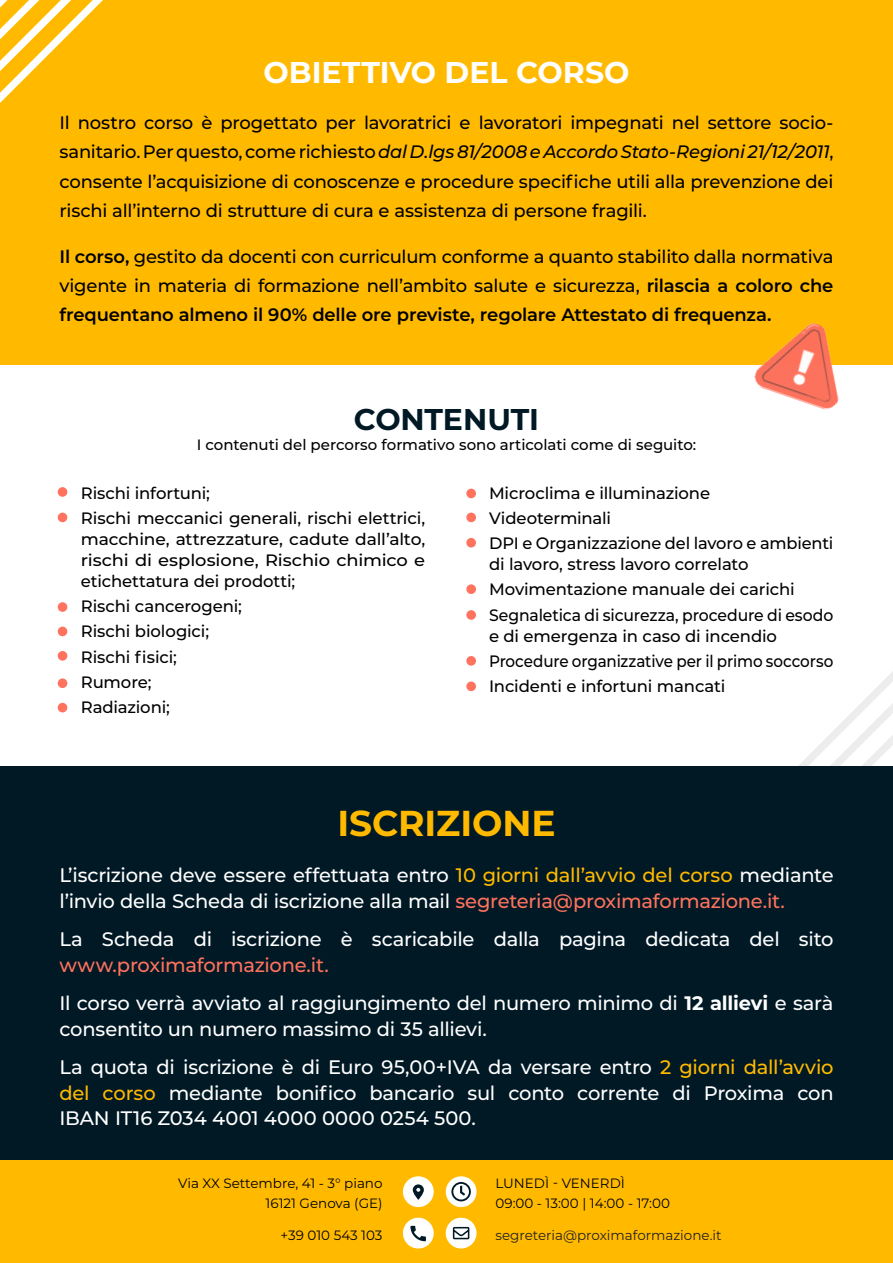
<style>
.page{position:relative;width:893px;height:1263px;background:#fff}
.page>*{position:absolute;margin:0;border:0;box-sizing:border-box;transform-origin:0 0}
.t1{font:700 36px "Montserrat";letter-spacing:-.005em;color:#ffba00}
.t2{font:700 30px "Montserrat";color:#fff}
.t3{font:700 30px "Montserrat";letter-spacing:-.005em;color:#001925}
.t4{font:500 19.5px/25.7px "Montserrat";letter-spacing:-.015em;color:#fff}
.t5{font:500 18px/29.1px "Montserrat";letter-spacing:-.015em;color:#000;text-align:justify}
.t6{font:500 16.5px/21px "Montserrat";letter-spacing:-.01em;color:#000}
.t7{font:500 15px "Montserrat";letter-spacing:-.005em;color:#000}
.t8{font:13.5px "Montserrat";color:#000}
.t9{font:13.5px "Montserrat";color:#231f20}
.s1{font-style:italic}
.s2{font-weight:600}
.s3{color:#ffba00}
.s4{color:#ff725e}
.s5{font-weight:700}
</style>
<div class="page">
<div style="left:0;top:0;width:893px;height:365px;background:#ffba00"></div>
<svg style="left:0;top:0;width:103px;height:103px"></svg>
<svg style="left:757px;top:671px;width:136px;height:96px"></svg>
<div style="left:0;top:767px;width:893px;height:394px;background:#001925"></div>
<div style="left:0;top:1161px;width:893px;height:102px;background:#ffba00"></div>
<div style="left:403px;top:1218px;width:31px;height:30px;background:#fff;border-radius:50%"></div>
<svg style="left:410px;top:1226px;width:16px;height:15px"></svg>
<div style="left:446px;top:1176px;width:30px;height:31px;background:#fff;border-radius:50%"></div>
<svg style="left:451px;top:1182px;width:20px;height:19px"></svg>
<div style="left:446px;top:1218px;width:30px;height:30px;background:#fff;border-radius:50%"></div>
<svg style="left:453px;top:1227px;width:16px;height:12px"></svg>
<div style="left:403px;top:1176px;width:31px;height:31px;background:#fff;border-radius:50%"></div>
<svg style="left:413px;top:1184px;width:11px;height:16px"></svg>
<img style="left:754px;top:323px;width:85px;height:87px">
<div style="left:58px;top:487px;width:9px;height:10px;background:#ff725e;border-radius:50%"></div>
<div style="left:466px;top:489px;width:10px;height:9px;background:#ff725e;border-radius:50%"></div>
<div style="left:466px;top:513px;width:10px;height:9px;background:#ff725e;border-radius:50%"></div>
<div style="left:466px;top:538px;width:10px;height:9px;background:#ff725e;border-radius:50%"></div>
<div style="left:466px;top:584px;width:10px;height:10px;background:#ff725e;border-radius:50%"></div>
<div style="left:466px;top:610px;width:10px;height:10px;background:#ff725e;border-radius:50%"></div>
<div style="left:466px;top:656px;width:10px;height:10px;background:#ff725e;border-radius:50%"></div>
<div style="left:466px;top:681px;width:10px;height:10px;background:#ff725e;border-radius:50%"></div>
<div style="left:58px;top:513px;width:9px;height:9px;background:#ff725e;border-radius:50%"></div>
<div style="left:58px;top:602px;width:9px;height:10px;background:#ff725e;border-radius:50%"></div>
<div style="left:58px;top:627px;width:9px;height:9px;background:#ff725e;border-radius:50%"></div>
<div style="left:58px;top:651px;width:9px;height:10px;background:#ff725e;border-radius:50%"></div>
<div style="left:58px;top:678px;width:9px;height:10px;background:#ff725e;border-radius:50%"></div>
<div style="left:58px;top:703px;width:9px;height:9px;background:#ff725e;border-radius:50%"></div>
<p class="t2" style="left:264px;top:51px;width:367px">OBIETTIVO DEL CORSO</p>
<p class="t5" style="left:60px;top:108px;width:775px">Il nostro corso è progettato per lavoratrici e lavoratori impegnati nel settore socio&shy;sanitario. Per questo, come richiesto <span class="s1">dal D.lgs 81/2008 e Accordo Stato-Regioni 21/12/2011</span>, consente l’acquisizione di conoscenze e procedure specifiche utili alla prevenzione dei rischi all’interno di strutture di cura e assistenza di persone fragili.</p>
<p class="t5" style="left:60px;top:241px;width:775px"><span class="s2">Il corso,</span> gestito da docenti con curriculum conforme a quanto stabilito dalla normativa vigente in materia di formazione nell’ambito salute e sicurezza, <span class="s2">rilascia a coloro che frequentano almeno il 90% delle ore previste, regolare Attestato di frequenza.</span></p>
<p class="t3" style="left:354px;top:397px;width:187px">CONTENUTI</p>
<p class="t7" style="left:197px;top:434px;width:501px">I contenuti del percorso formativo sono articolati come di seguito:</p>
<p class="t6" style="left:60px;top:482px;width:152px">• Rischi infortuni;</p>
<p class="t6" style="left:81px;top:507px;width:346px;text-align:justify;text-indent:-21px">• Rischi meccanici generali, rischi elettrici, macchine, attrezzature, cadute dall’alto, rischi di esplosione, Rischio chimico e etichettatura dei prodotti;</p>
<p class="t6" style="left:60px;top:595px;width:184px">• Rischi cancerogeni;</p>
<p class="t6" style="left:60px;top:620px;width:151px">• Rischi biologici;</p>
<p class="t6" style="left:60px;top:646px;width:119px">• Rischi fisici;</p>
<p class="t6" style="left:60px;top:671px;width:94px">• Rumore;</p>
<p class="t6" style="left:60px;top:696px;width:112px">• Radiazioni;</p>
<p class="t6" style="left:468px;top:482px;width:244px">• Microclima e illuminazione</p>
<p class="t6" style="left:468px;top:507px;width:145px">• Videoterminali</p>
<p class="t6" style="left:489px;top:532px;width:346px;text-indent:-21px">• DPI e Organizzazione del lavoro e ambienti di lavoro, stress lavoro correlato</p>
<p class="t6" style="left:468px;top:578px;width:328px">• Movimentazione manuale dei carichi</p>
<p class="t6" style="left:489px;top:604px;width:346px;text-indent:-21px">• Segnaletica di sicurezza, procedure di esodo e di emergenza in caso di incendio</p>
<p class="t6" style="left:468px;top:650px;width:367px">• Procedure organizzative per il primo soccorso</p>
<p class="t6" style="left:468px;top:675px;width:259px">• Incidenti e infortuni mancati</p>
<p class="t1" style="left:337px;top:797px;width:220px">ISCRIZIONE</p>
<p class="t4" style="left:59px;top:862px;width:776px">L’iscrizione deve essere effettuata entro <span class="s3">10 giorni dall’avvio del corso</span> mediante l’invio della Scheda di iscrizione alla mail <span class="s4">segreteria@proximaformazione.it.</span></p>
<p class="t4" style="left:59px;top:926px;width:776px">La Scheda di iscrizione è scaricabile dalla pagina dedicata del sito <span class="s4">www.proximaformazione.it.</span></p>
<p class="t4" style="left:59px;top:990px;width:776px">Il corso verrà avviato al raggiungimento del numero minimo di <span class="s5">12 allievi</span> e sarà consentito un numero massimo di 35 allievi.</p>
<p class="t4" style="left:59px;top:1054px;width:776px;text-align:justify">La quota di iscrizione è di Euro 95,00+IVA da versare entro <span class="s3">2 giorni dall’avvio del corso</span> mediante bonifico bancario sul conto corrente di Proxima con IBAN IT16 Z034 4001 4000 0000 0254 500.</p>
<p class="t8" style="left:178px;top:1174px;width:206px">Via XX Settembre, 41 - 3° piano</p>
<p class="t8" style="left:266px;top:1194px;width:119px">16121 Genova (GE)</p>
<p class="t8" style="left:281px;top:1225px;width:103px">+39 010 543 103</p>
<p class="t8" style="left:495px;top:1174px;width:131px">LUNEDÌ - VENERDÌ</p>
<p class="t8" style="left:495px;top:1194px;width:176px">09:00 - 13:00 | 14:00 - 17:00</p>
<p class="t9" style="left:495px;top:1225px;width:228px">segreteria@proximaformazione.it</p>
</div>
